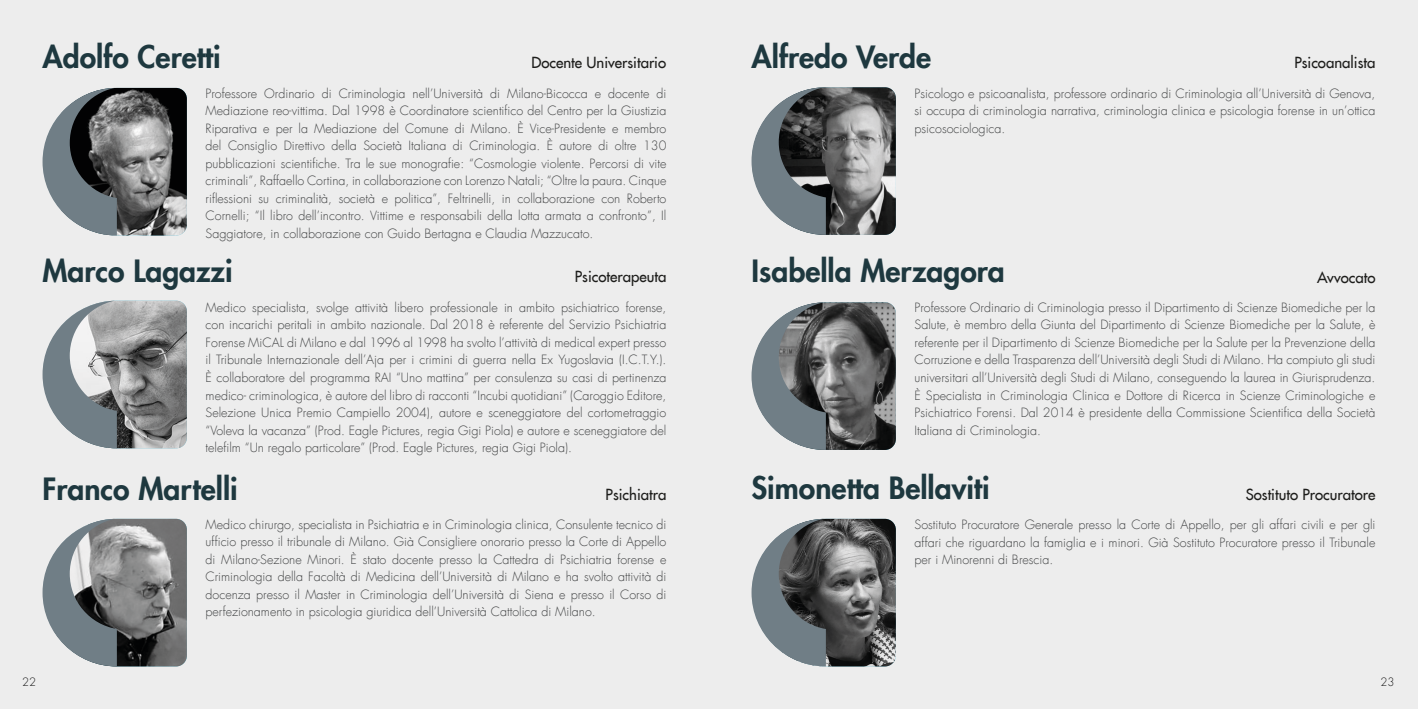
<style>
.page{position:relative;width:1418px;height:709px;background:#fff}
.page>*{position:absolute;margin:0;border:0;box-sizing:border-box;transform-origin:0 0}
.Heading_1_-_All_Caps{font:800 30px "Futura LT";color:#1e383f}
.Subheading_1_-_Align{font:15px "Futura LT";color:#1d1d1b}
.Body_-_Justified{font:300 12.5px/17.5px "Futura LT";color:#434546;text-align:justify}
.t1{font:300 11.25px "Futura LT";color:#1a1a1a}
</style>
<div class="page">
<div style="left:0;top:0;width:1417px;height:709px;background:#ededed"></div>
<svg style="left:43px;top:301px;width:144px;height:147px"></svg>
<svg style="left:43px;top:88px;width:144px;height:147px;background:#707375"></svg>
<svg style="left:43px;top:519px;width:144px;height:147px"></svg>
<svg style="left:751px;top:87px;width:144px;height:148px;background:#75797a"></svg>
<svg style="left:751px;top:302px;width:144px;height:148px;background:#737779"></svg>
<svg style="left:751px;top:519px;width:144px;height:147px;background:#6f7374"></svg>
<p class="Heading_1_-_All_Caps" style="left:43px;top:37px;width:180px">Adolfo Ceretti</p>
<p class="Subheading_1_-_Align" style="left:531px;top:53px;width:136px">Docente Universitario</p>
<p class="Body_-_Justified" style="left:206px;top:85px;width:462px">Professore Ordinario di Criminologia nell’Università di Milano-Bicocca e docente di Mediazione reo-vittima. Dal 1998 è Coordinatore scientifico del Centro per la Giustizia Riparativa e per la Mediazione del Comune di Milano. È Vice-Presidente e membro del Consiglio Direttivo della Società Italiana di Criminologia. È autore di oltre 130 pubblicazioni scientifiche. Tra le sue monografie: “Cosmologie violente. Percorsi di vite criminali”, Raffaello Cortina, in collaborazione con Lorenzo Natali; “Oltre la paura. Cinque riflessioni su criminalità, società e politica”, Feltrinelli, in collaborazione con Roberto Cornelli; “Il libro dell’incontro. Vittime e responsabili della lotta armata a confronto”, Il Saggiatore, in collaborazione con Guido Bertagna e Claudia Mazzucato.</p>
<p class="Heading_1_-_All_Caps" style="left:751px;top:37px;width:181px">Alfredo Verde</p>
<p class="Subheading_1_-_Align" style="left:1294px;top:53px;width:83px">Psicoanalista</p>
<p class="Body_-_Justified" style="left:914px;top:85px;width:462px">Psicologo e psicoanalista, professore ordinario di Criminologia all’Università di Genova, si occupa di criminologia narrativa, criminologia clinica e psicologia forense in un’ottica psicosociologica.</p>
<p class="Heading_1_-_All_Caps" style="left:43px;top:251px;width:192px">Marco Lagazzi</p>
<p class="Subheading_1_-_Align" style="left:575px;top:267px;width:93px">Psicoterapeuta</p>
<p class="Heading_1_-_All_Caps" style="left:751px;top:251px;width:255px">Isabella Merzagora</p>
<p class="Subheading_1_-_Align" style="left:1316px;top:267px;width:60px">Avvocato</p>
<p class="Body_-_Justified" style="left:206px;top:299px;width:462px">Medico specialista, svolge attività libero professionale in ambito psichiatrico forense, con incarichi peritali in ambito nazionale. Dal 2018 è referente del Servizio Psichiatria Forense MiCAL di Milano e dal 1996 al 1998 ha svolto l’attività di medical expert presso il Tribunale Internazionale dell’Aja per i crimini di guerra nella Ex Yugoslavia (I.C.T.Y.).<br>È collaboratore del programma RAI “Uno mattina” per consulenza su casi di pertinenza medico- criminologica, è autore del libro di racconti “Incubi quotidiani” (Caroggio Editore, Selezione Unica Premio Campiello 2004), autore e sceneggiatore del cortometraggio “Voleva la vacanza” (Prod. Eagle Pictures, regia Gigi Piola) e autore e sceneggiatore del telefilm “Un regalo particolare” (Prod. Eagle Pictures, regia Gigi Piola).</p>
<p class="Body_-_Justified" style="left:914px;top:299px;width:462px">Professore Ordinario di Criminologia presso il Dipartimento di Scienze Biomediche per la Salute, è membro della Giunta del Dipartimento di Scienze Biomediche per la Salute, è referente per il Dipartimento di Scienze Biomediche per la Salute per la Prevenzione della Corruzione e della Trasparenza dell’Università degli Studi di Milano. Ha compiuto gli studi universitari all’Università degli Studi di Milano, conseguendo la laurea in Giurisprudenza.<br>È Specialista in Criminologia Clinica e Dottore di Ricerca in Scienze Criminologiche e Psichiatrico Forensi. Dal 2014 è presidente della Commissione Scientifica della Società Italiana di Criminologia.</p>
<p class="Heading_1_-_All_Caps" style="left:43px;top:468px;width:197px">Franco Martelli</p>
<p class="Subheading_1_-_Align" style="left:605px;top:484px;width:62px">Psichiatra</p>
<p class="Heading_1_-_All_Caps" style="left:751px;top:468px;width:240px">Simonetta Bellaviti</p>
<p class="Subheading_1_-_Align" style="left:1245px;top:484px;width:131px">Sostituto Procuratore</p>
<p class="Body_-_Justified" style="left:206px;top:516px;width:462px">Medico chirurgo, specialista in Psichiatria e in Criminologia clinica, Consulente tecnico di ufficio presso il tribunale di Milano. Già Consigliere onorario presso la Corte di Appello di Milano-Sezione Minori. È stato docente presso la Cattedra di Psichiatria forense e Criminologia della Facoltà di Medicina dell’Università di Milano e ha svolto attività di docenza presso il Master in Criminologia dell’Università di Siena e presso il Corso di perfezionamento in psicologia giuridica dell’Università Cattolica di Milano.</p>
<p class="Body_-_Justified" style="left:914px;top:516px;width:462px">Sostituto Procuratore Generale presso la Corte di Appello, per gli affari civili e per gli affari che riguardano la famiglia e i minori. Già Sostituto Procuratore presso il Tribunale per i Minorenni di Brescia.</p>
<p class="t1" style="left:22px;top:675px;width:15px">22</p>
<p class="t1" style="left:1380px;top:675px;width:15px">23</p>
</div>
